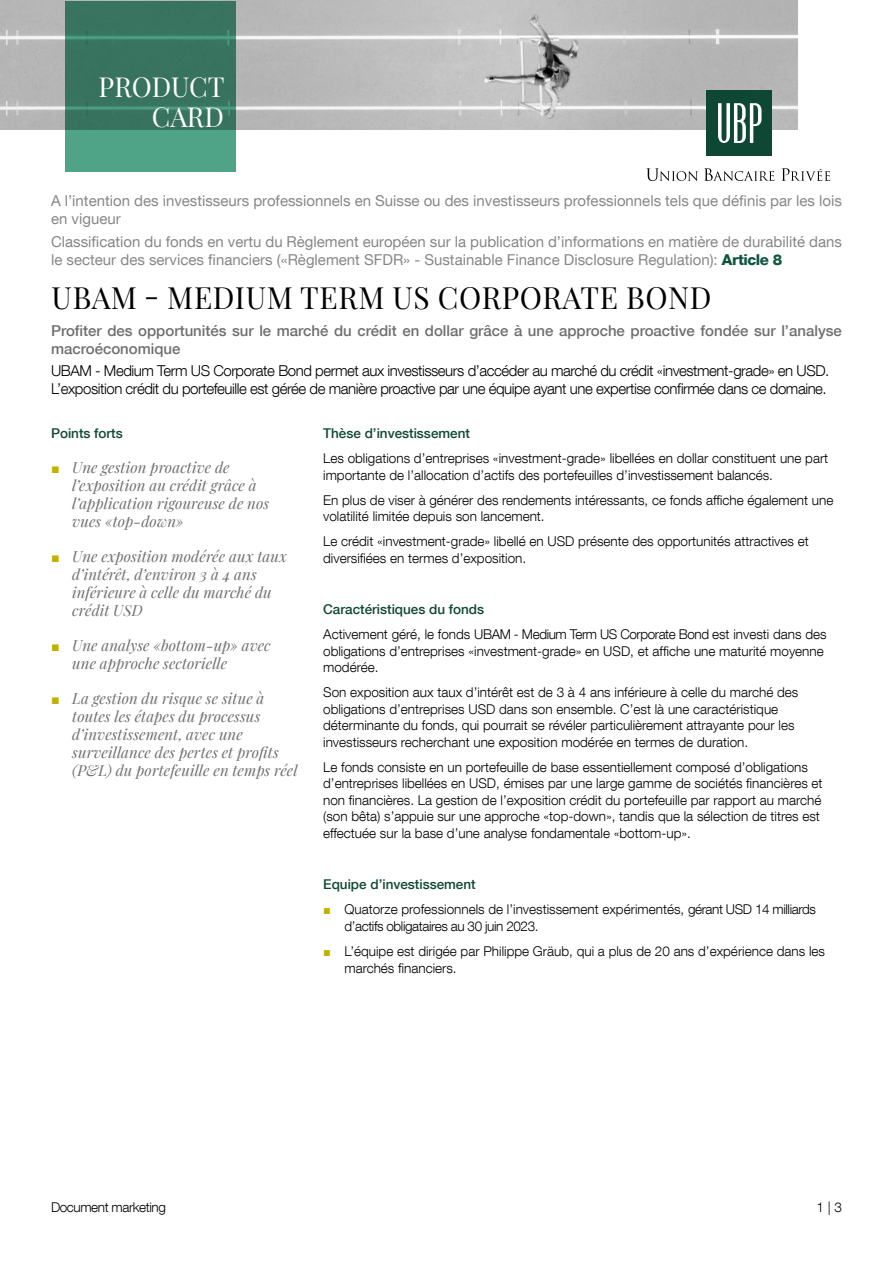
<style>
.page{position:relative;width:893px;height:1263px;background:#fff}
.page>*{position:absolute;margin:0;border:0;box-sizing:border-box;transform-origin:0 0}
.t1{font:30px "Playfair Display";letter-spacing:.02em;color:#000}
.t2{font:27px/30px "Playfair Display";color:#fff;text-align:right}
.t3{font:italic 15px/18px "Playfair Display";letter-spacing:.005em;color:#706f6f}
.t4{font:15px/18px "Helvetica Neue LT Com";color:#878787}
.t5{font:300 15px/18px "Helvetica Neue LT Com";letter-spacing:-.03em;color:#000}
.t6{font:500 15px/18px "Helvetica Neue LT Com";color:#706f6f}
.t7{font:300 13.5px/16.5px "Helvetica Neue LT Com";color:#000}
.t8{font:500 13.5px "Helvetica Neue LT Com";color:#0f4735}
.t9{font:300 13.5px "Helvetica Neue LT Com";letter-spacing:-.03em;color:#000}
.s1{font-weight:800;color:#0e553f}
.s2{font-family:"Arial";font-style:normal;font-size:14.25px;color:#c3b100}
.s3{font-family:"Arial";font-weight:400;font-size:12.9px;color:#c3b100}
</style>
<div class="page">
<img style="left:0;top:0;width:797px;height:130px">
<svg style="left:65px;top:1px;width:170px;height:170px;fill:#387460"></svg>
<svg style="left:646px;top:168px;width:52px;height:13px"></svg>
<svg style="left:704px;top:168px;width:70px;height:13px"></svg>
<svg style="left:781px;top:168px;width:49px;height:13px"></svg>
<div style="left:706px;top:90px;width:66px;height:66px;background:#0f4735"></div>
<svg style="left:718px;top:103px;width:43px;height:40px"></svg>
<h2 class="t2" style="left:99px;top:70px;width:128px">PRODUCT<br>CARD</h2>
<p class="t4" style="left:51px;top:192px;width:792px">A l’intention des investisseurs professionnels en Suisse ou des investisseurs professionnels tels que définis par les lois en vigueur</p>
<p class="t4" style="left:51px;top:232px;width:792px">Classification du fonds en vertu du Règlement européen sur la publication d’informations en matière de durabilité dans le secteur des services financiers («Règlement SFDR» - Sustainable Finance Disclosure Regulation): <span class="s1">Article 8</span></p>
<h1 class="t1" style="left:52px;top:274px;width:661px">UBAM - MEDIUM TERM US CORPORATE BOND</h1>
<p class="t6" style="left:51px;top:321px;width:792px">Profiter des opportunités sur le marché du crédit en dollar grâce à une approche proactive fondée sur l’analyse macroéconomique</p>
<p class="t5" style="left:51px;top:361px;width:780px">UBAM - Medium Term US Corporate Bond permet aux investisseurs d’accéder au marché du crédit «investment-grade» en USD.<br>L’exposition crédit du portefeuille est gérée de manière proactive par une équipe ayant une expertise confirmée dans ce domaine.</p>
<p class="t8" style="left:323px;top:425px;width:148px">Thèse d’investissement</p>
<p class="t7" style="left:323px;top:450px;width:507px">Les obligations d’entreprises «investment-grade» libellées en dollar constituent une part importante de l’allocation d’actifs des portefeuilles d’investissement balancés.</p>
<p class="t7" style="left:323px;top:491px;width:512px">En plus de viser à générer des rendements intéressants, ce fonds affiche également une volatilité limitée depuis son lancement.</p>
<p class="t7" style="left:323px;top:533px;width:487px">Le crédit «investment-grade» libellé en USD présente des opportunités attractives et diversifiées en termes d’exposition.</p>
<p class="t8" style="left:323px;top:601px;width:163px">Caractéristiques du fonds</p>
<p class="t7" style="left:323px;top:626px;width:505px">Activement géré, le fonds UBAM - Medium Term US Corporate Bond est investi dans des obligations d’entreprises «investment-grade» en USD, et affiche une maturité moyenne modérée.</p>
<p class="t7" style="left:323px;top:684px;width:477px">Son exposition aux taux d’intérêt est de 3 à 4 ans inférieure à celle du marché des obligations d’entreprises USD dans son ensemble. C’est là une caractéristique déterminante du fonds, qui pourrait se révéler particulièrement attrayante pour les investisseurs recherchant une exposition modérée en termes de duration.</p>
<p class="t7" style="left:323px;top:758px;width:501px">Le fonds consiste en un portefeuille de base essentiellement composé d’obligations d’entreprises libellées en USD, émises par une large gamme de sociétés financières et non financières. La gestion de l’exposition crédit du portefeuille par rapport au marché (son bêta) s’appuie sur une approche «top-down», tandis que la sélection de titres est effectuée sur la base d’une analyse fondamentale «bottom-up».</p>
<p class="t8" style="left:51px;top:425px;width:73px">Points forts</p>
<p class="t3" style="left:72px;top:457px;width:198px;text-indent:-21px"><span class="s2">■</span> Une gestion proactive de l’exposition au crédit grâce à l’application rigoureuse de nos vues «top-down»</p>
<p class="t3" style="left:72px;top:546px;width:216px;text-indent:-21px"><span class="s2">■</span> Une exposition modérée aux taux d’intérêt, d’environ 3 à 4 ans inférieure à celle du marché du crédit USD</p>
<p class="t3" style="left:72px;top:635px;width:200px;text-indent:-21px"><span class="s2">■</span> Une analyse «bottom-up» avec une approche sectorielle</p>
<p class="t3" style="left:72px;top:688px;width:227px;text-indent:-21px"><span class="s2">■</span> La gestion du risque se situe à toutes les étapes du processus d’investissement, avec une surveillance des pertes et profits (P&amp;L) du portefeuille en temps réel</p>
<p class="t9" style="left:51px;top:1199px;width:116px">Document marketing</p>
<p class="t8" style="left:323px;top:876px;width:154px">Equipe d’investissement</p>
<p class="t7" style="left:344px;top:901px;width:473px;text-indent:-21px"><span class="s3">■</span> Quatorze professionnels de l’investissement expérimentés, gérant USD 14 milliards d’actifs obligataires au 30 juin 2023.</p>
<p class="t7" style="left:344px;top:943px;width:482px;text-indent:-21px"><span class="s3">■</span> L’équipe est dirigée par Philippe Gräub, qui a plus de 20 ans d’expérience dans les marchés financiers.</p>
<p class="t7" style="left:816px;top:1199px;width:27px">1 | 3</p>
</div>
